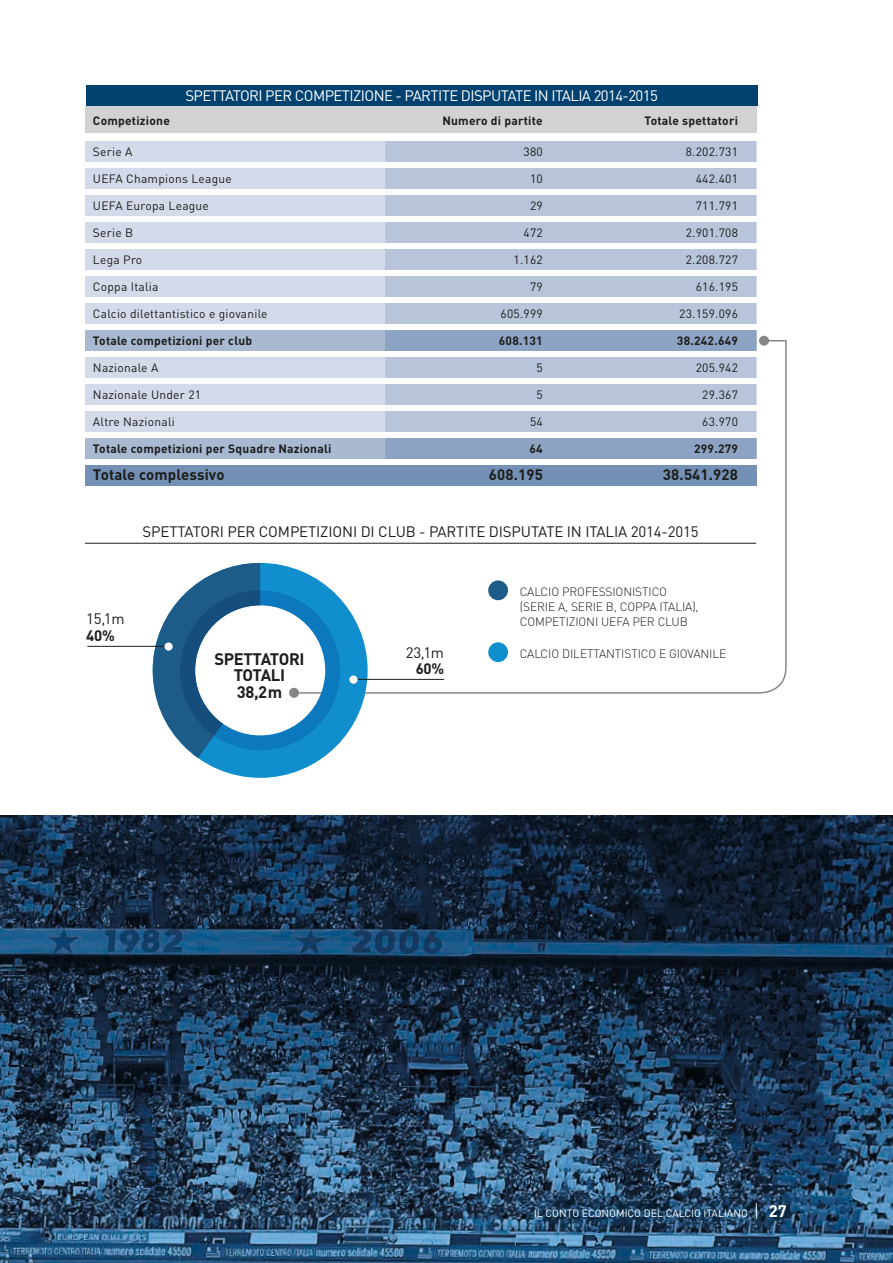
<style>
.page{position:relative;width:893px;height:1263px;background:#fff}
.page>*{position:absolute;margin:0;border:0;box-sizing:border-box;transform-origin:0 0}
.t1{font:700 16.5px/16.5px "DIN";color:#1d1d1b}
.t2{font:15px "DIN";letter-spacing:-.01em;color:#1d1d1b}
.t3{font:15px "DIN";letter-spacing:-.04em;color:#fff}
.t4{font:700 15px "DIN";letter-spacing:.01em;color:#1d1d1b}
.t5{font:12px "DIN";letter-spacing:.02em;color:#1d1d1b}
.t6{font:700 12px "DIN";letter-spacing:.02em;color:#1d1d1b}
.t7{font:300 12px "DIN";letter-spacing:-.01em;color:#1d1d1b}
.t8{font:10.5px "DIN";color:#fff}
.s1{font-weight:300;font-size:18px}
.s2{font-weight:700;font-size:16.5px}
</style>
<div class="page">
<div style="left:85px;top:439px;width:671px;height:20px;background:#a9b9d2"></div>
<div style="left:85px;top:331px;width:671px;height:20px;background:#a9b9d2"></div>
<div style="left:85px;top:141px;width:671px;height:21px;background:#d3dae9"></div>
<div style="left:386px;top:141px;width:370px;height:21px;background:#b7c4da"></div>
<div style="left:85px;top:358px;width:671px;height:20px;background:#d3dae9"></div>
<div style="left:85px;top:249px;width:671px;height:21px;background:#d3dae9"></div>
<div style="left:386px;top:249px;width:370px;height:21px;background:#b7c4da"></div>
<div style="left:85px;top:466px;width:671px;height:20px;background:#7490b4"></div>
<div style="left:85px;top:195px;width:671px;height:21px;background:#d3dae9"></div>
<div style="left:386px;top:195px;width:370px;height:21px;background:#b7c4da"></div>
<div style="left:85px;top:412px;width:671px;height:20px;background:#d3dae9"></div>
<div style="left:85px;top:276px;width:671px;height:21px;background:#d3dae9"></div>
<div style="left:386px;top:276px;width:370px;height:21px;background:#b7c4da"></div>
<div style="left:85px;top:168px;width:671px;height:21px;background:#d3dae9"></div>
<div style="left:386px;top:168px;width:370px;height:21px;background:#b7c4da"></div>
<div style="left:85px;top:385px;width:671px;height:20px;background:#d3dae9"></div>
<div style="left:85px;top:304px;width:671px;height:20px;background:#d3dae9"></div>
<div style="left:386px;top:304px;width:370px;height:20px;background:#b7c4da"></div>
<div style="left:85px;top:222px;width:671px;height:21px;background:#d3dae9"></div>
<div style="left:386px;top:222px;width:370px;height:21px;background:#b7c4da"></div>
<div style="left:386px;top:331px;width:370px;height:20px;background:#8da3c3"></div>
<div style="left:85px;top:106px;width:671px;height:27px;background:#d2d2d2"></div>
<div style="left:86px;top:85px;width:671px;height:21px;background:#004170"></div>
<img style="left:0;top:815px;width:893px;height:448px">
<svg style="left:521px;top:1190px;width:279px;height:41px;background:#234564"></svg>
<svg style="left:298px;top:339px;width:489px;height:355px"></svg>
<svg style="left:198px;top:563px;width:170px;height:215px"></svg>
<svg style="left:153px;top:563px;width:107px;height:195px"></svg>
<div style="left:180px;top:590px;width:160px;height:160px;border:15px solid #0065ac;border-radius:50%"></div>
<hr style="left:85px;top:543px;width:671px;height:1px;background:#1d1d1b">
<div style="left:488px;top:580px;width:20px;height:20px;background:#1d5b89;border-radius:50%"></div>
<div style="left:488px;top:642px;width:20px;height:20px;background:#118ece;border-radius:50%"></div>
<hr style="left:87px;top:646px;width:82px;height:1px;background:#1d1d1b">
<svg style="left:164px;top:642px;width:9px;height:9px"></svg>
<hr style="left:353px;top:679px;width:91px;height:1px;background:#1d1d1b">
<svg style="left:349px;top:675px;width:9px;height:9px"></svg>
<div style="left:759px;top:336px;width:10px;height:10px;background:#878787;border-radius:50%"></div>
<p class="t3" style="left:185px;top:87px;width:56px">Sp ettatori</p>
<p class="t3" style="left:265px;top:87px;width:84px">per competizio</p>
<p class="t3" style="left:374px;top:87px;width:56px">ne - Partit</p>
<p class="t3" style="left:449px;top:87px;width:210px">e disputate i n Italia 2014-2015</p>
<p class="t6" style="left:93px;top:113px;width:78px">Competizione</p>
<p class="t6" style="left:442px;top:113px;width:102px">Numero di partite</p>
<p class="t6" style="left:644px;top:113px;width:95px">Totale spettatori</p>
<p class="t5" style="left:93px;top:144px;width:38px">Serie A</p>
<p class="t5" style="left:523px;top:144px;width:21px">380</p>
<p class="t5" style="left:686px;top:144px;width:54px">8.202.731</p>
<p class="t5" style="left:93px;top:171px;width:140px">UEFA Champions League</p>
<p class="t5" style="left:530px;top:171px;width:14px">10</p>
<p class="t5" style="left:696px;top:171px;width:44px">442.401</p>
<p class="t5" style="left:93px;top:198px;width:117px">UEFA Europa League</p>
<p class="t5" style="left:530px;top:198px;width:14px">29</p>
<p class="t5" style="left:696px;top:198px;width:44px">711.791</p>
<p class="t5" style="left:93px;top:225px;width:42px">Serie B</p>
<p class="t5" style="left:523px;top:225px;width:21px">472</p>
<p class="t5" style="left:686px;top:225px;width:54px">2.901.708</p>
<p class="t5" style="left:93px;top:252px;width:51px">Lega Pro</p>
<p class="t5" style="left:513px;top:252px;width:31px">1.162</p>
<p class="t5" style="left:686px;top:252px;width:54px">2.208.727</p>
<p class="t5" style="left:93px;top:279px;width:67px">Coppa Italia</p>
<p class="t5" style="left:530px;top:279px;width:14px">79</p>
<p class="t5" style="left:696px;top:279px;width:44px">616.195</p>
<p class="t5" style="left:93px;top:306px;width:176px">Calcio dilettantistico e giovanile</p>
<p class="t5" style="left:500px;top:306px;width:44px">605.999</p>
<p class="t5" style="left:679px;top:306px;width:60px">23.159.096</p>
<p class="t6" style="left:93px;top:333px;width:161px">Totale competizioni per club</p>
<p class="t6" style="left:499px;top:333px;width:45px">608.131</p>
<p class="t6" style="left:677px;top:333px;width:63px">38.242.649</p>
<p class="t5" style="left:93px;top:360px;width:63px">Nazionale A</p>
<p class="t5" style="left:536px;top:360px;width:8px">5</p>
<p class="t5" style="left:696px;top:360px;width:44px">205.942</p>
<p class="t5" style="left:93px;top:387px;width:110px">Nazionale U nder 21</p>
<p class="t5" style="left:536px;top:387px;width:8px">5</p>
<p class="t5" style="left:702px;top:387px;width:37px">29.367</p>
<p class="t5" style="left:93px;top:414px;width:83px">Altre Nazionali</p>
<p class="t5" style="left:530px;top:414px;width:14px">54</p>
<p class="t5" style="left:702px;top:414px;width:37px">63.970</p>
<p class="t6" style="left:93px;top:441px;width:240px">Totale competizioni per Squadre Nazionali</p>
<p class="t6" style="left:529px;top:441px;width:15px">64</p>
<p class="t6" style="left:694px;top:441px;width:45px">299.279</p>
<p class="t4" style="left:93px;top:465px;width:133px">Totale complessivo</p>
<p class="t4" style="left:489px;top:465px;width:56px">608.195</p>
<p class="t4" style="left:663px;top:465px;width:77px">38.541.928</p>
<p class="t2" style="left:143px;top:522px;width:59px">spettatori</p>
<p class="t2" style="left:227px;top:522px;width:89px">per competizio</p>
<p class="t2" style="left:342px;top:522px;width:113px">ni di club - partit</p>
<p class="t2" style="left:476px;top:522px;width:224px">e disputate i n italia 2014-2015</p>
<p class="t2" style="left:86px;top:610px;width:40px">15,1m</p>
<p class="t4" style="left:86px;top:626px;width:30px">40%</p>
<h1 class="t1" style="left:214px;top:650px;width:20px">spettatori</h1>
<h1 class="t1" style="left:234px;top:666px;width:50px">totali<br>38,2m</h1>
<p class="t2" style="left:406px;top:643px;width:40px">23,1m</p>
<p class="t4" style="left:416px;top:659px;width:30px">60%</p>
<p class="t7" style="left:520px;top:584px;width:15px">CALCIO</p>
<p class="t7" style="left:562px;top:584px;width:8px">PROFESSIONISTICO</p>
<p class="t7" style="left:520px;top:599px;width:18px">(SERIE</p>
<p class="t7" style="left:558px;top:599px;width:27px">A, SERIE</p>
<p class="t7" style="left:606px;top:599px;width:30px">B, COPPA</p>
<p class="t7" style="left:659px;top:599px;width:11px">ITALIA</p>
<p class="t7" style="left:692px;top:599px;width:8px">),</p>
<p class="t7" style="left:520px;top:614px;width:16px">COMPETI</p>
<p class="t7" style="left:569px;top:614px;width:13px">ZIONI</p>
<p class="t7" style="left:601px;top:614px;width:40px">UEFA PER</p>
<p class="t7" style="left:658px;top:614px;width:9px">CLUB</p>
<p class="t7" style="left:520px;top:646px;width:15px">CALCIO</p>
<p class="t7" style="left:562px;top:646px;width:8px">DILETTANTISTICO</p>
<p class="t7" style="left:659px;top:646px;width:42px">EGIOVANILE</p>
<p class="t8" style="left:534px;top:1207px;width:254px">i l CONTO economi co del calcio italiano <span class="s1">|</span> <span class="s2">27</span></p>
</div>
